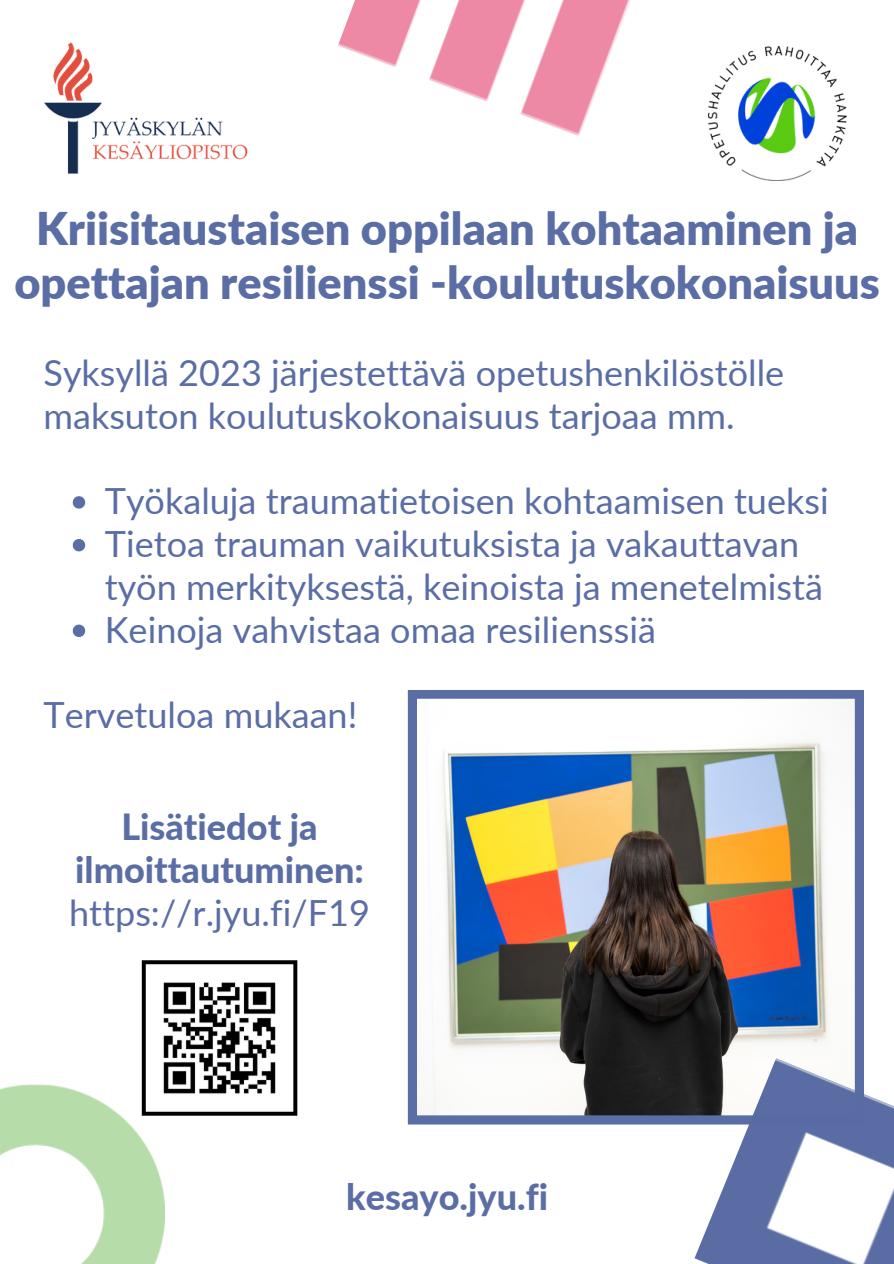
<style>
.page{position:relative;width:894px;height:1264px;background:#fff}
.page>*{position:absolute;margin:0;border:0;box-sizing:border-box;transform-origin:0 0}
.t1{font:900 45px/54px "Lato";color:#5a6da5;text-align:center}
.t2{font:36px/42.8px "Lato";color:#5a6da5}
.t3{font:800 36px/42.8px "Lato";color:#5a6da5;text-align:center}
.s1{font-weight:400}
</style>
<div class="page">
<img style="left:338px;top:0;width:293px;height:136px">
<img style="left:44px;top:42px;width:204px;height:132px">
<svg style="left:142px;top:960px;width:155px;height:155px;background:#424242"></svg>
<img style="left:147px;top:965px;width:145px;height:145px">
<img style="left:708px;top:46px;width:138px;height:134px">
<svg style="left:408px;top:690px;width:455px;height:434px"></svg>
<img style="left:694px;top:1058px;width:199px;height:205px">
<img style="left:0;top:1084px;width:164px;height:179px">
<svg style="left:73px;top:496px;width:12px;height:12px"></svg>
<svg style="left:73px;top:539px;width:12px;height:12px"></svg>
<svg style="left:73px;top:624px;width:12px;height:13px"></svg>
<p class="t1" style="left:14px;top:200px;width:866px">Kriisitaustaisen oppilaan kohtaaminen ja opettajan resilienssi -koulutuskokonaisuus</p>
<p class="t2" style="left:43px;top:350px;width:742px">Syksyllä 2023 järjestettävä opetushenkilöstölle maksuton koulutuskokonaisuus tarjoaa mm.</p>
<p class="t2" style="left:105px;top:479px;width:725px">Työkaluja traumatietoisen kohtaamisen tueksi</p>
<p class="t2" style="left:105px;top:521px;width:719px">Tietoa trauman vaikutuksista ja vakauttavan työn merkityksestä, keinoista ja menetelmistä</p>
<p class="t2" style="left:105px;top:607px;width:552px">Keinoja vahvistaa omaa resilienssiä</p>
<p class="t2" style="left:43px;top:693px;width:315px">Tervetuloa mukaan!</p>
<p class="t3" style="left:69px;top:805px;width:302px">Lisätiedot ja ilmoittautuminen: <span class="s1">https://r.jyu.fi/F19</span></p>
<p class="t3" style="left:346px;top:1174px;width:203px">kesayo.jyu.fi</p>
</div>
